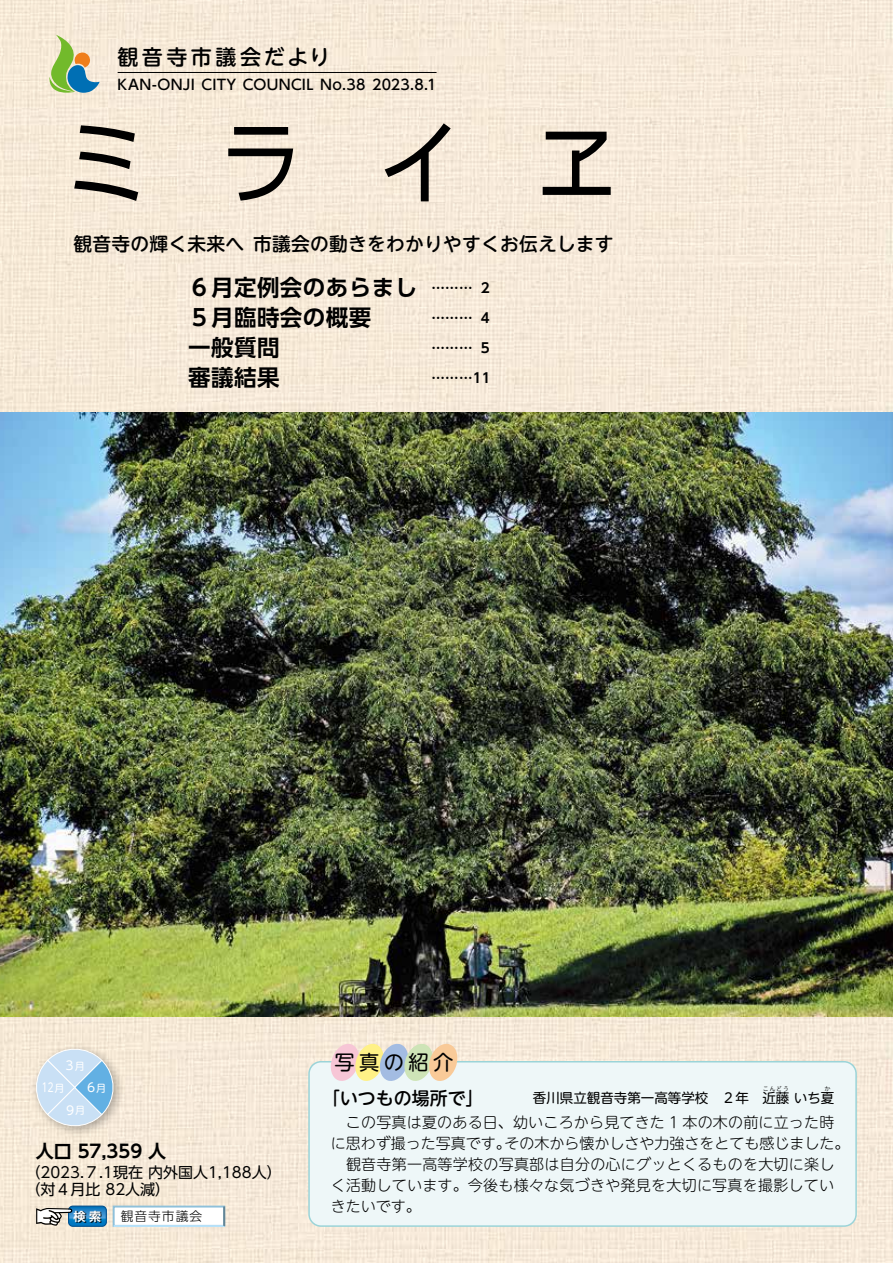
<style>
.page{position:relative;width:893px;height:1263px;background:#fff}
.page>*{position:absolute;margin:0;border:0;box-sizing:border-box;transform-origin:0 0}
.t1{font:91.5px "UD Shin Go Pro";color:#000;scale:.9 1}
.t2{font:700 22.5px "UD Shin Go Pro De";letter-spacing:.02em;color:#000}
.t3{font:500 21px "UD Shin M Go Pro";letter-spacing:.15em;color:#000}
.t4{font:20.25px "UD Shin M Go Pro";letter-spacing:.22em;color:#000}
.t5{font:500 18.75px "UD Shin M Go Pro";letter-spacing:.015em;color:#000}
.t6{font:700 18px "UD Shin Go Pro De";color:#000}
.t7{font:500 18px "UD Shin M Go Pro";color:#000}
.t8{font:300 15px/21px "UD Shin M Go Pro";letter-spacing:.015em;color:#000}
.t9{font:15px/16.5px "UD Shin Go Pro";color:#000}
.t10{font:500 14.25px "UD Shin Go Pro";letter-spacing:.02em;color:#000}
.t11{font:700 13.5px "UD Shin Go Pro De";color:#000}
.t12{font:13.5px "UD Shin M Go Pro";color:#000}
.t13{font:300 12.75px "UD Shin Go Pro";letter-spacing:.075em;color:#000}
.t14{font:12.15px "UD Shin M Go Pro";color:#fff}
.t15{font:12.15px "UD Shin M Go Pro";color:#fff;scale:.75 1}
.t16{font:700 12px "UD Shin Go Pro De";color:#fff}
.t17{font:10.2px "UD Shin M Go Pro";color:#fff}
.t18{font:6px "Hiragino UD Sans R Std W3";color:#000}
</style>
<div class="page">
<img style="left:0;top:0;width:893px;height:1263px">
<div style="left:68px;top:1205px;width:39px;height:22px;border:1px solid #004f8e;border-radius:4px"></div>
<div style="left:113px;top:1206px;width:112px;height:20px;background:#fff"></div>
<div style="left:113px;top:1205px;width:112px;height:22px;border:2px solid #8ec0da"></div>
<hr style="left:114px;top:1225px;width:110px;height:2px;background:#b8e2f9">
<hr style="left:223px;top:1206px;width:2px;height:20px;background:#648595">
<svg style="left:36px;top:1206px;width:70px;height:20px"></svg>
<div style="left:30px;top:1043px;width:95px;height:95px;background:#000;opacity:.3"></div>
<svg style="left:33px;top:1045px;width:84px;height:84px;background:#c6d9e4"></svg>
<svg style="left:48px;top:35px;width:52px;height:63px;background:#b1c6a1"></svg>
<hr style="left:118px;top:72px;width:319px;height:1px;background:#000">
<img style="left:0;top:412px;width:893px;height:604px">
<div style="left:309px;top:1062px;width:547px;height:164px;background:#eef7f8;border-radius:12px"></div>
<div style="left:308px;top:1061px;width:549px;height:166px;border:2px solid #9bd4d8;border-radius:12px"></div>
<svg style="left:329px;top:1042px;width:130px;height:39px;background:#e4d9c0"></svg>
<h3 class="t3" style="left:118px;top:40px;width:214px">観音寺市議会だより</h3>
<p class="t10" style="left:118px;top:73px;width:79px">KAN-ONJI</p>
<p class="t10" style="left:202px;top:73px;width:36px">CITY</p>
<p class="t10" style="left:243px;top:73px;width:72px">COUNCIL</p>
<p class="t10" style="left:320px;top:73px;width:47px">No.38</p>
<p class="t10" style="left:372px;top:73px;width:66px">2023.8.1</p>
<h1 class="t1" style="left:66px;top:89px;width:615px">ミライヱ</h1>
<p class="t5" style="left:74px;top:229px;width:172px">観音寺の輝く未来へ</p>
<p class="t5" style="left:253px;top:229px;width:362px">市議会の動きをわかりやすくお伝えします</p>
<h2 class="t2" style="left:188px;top:269px;width:231px">６月定例会のあらまし</h2>
<p class="t11" style="left:431px;top:277px;width:43px">.........</p>
<p class="t11" style="left:481px;top:277px;width:10px">2</p>
<h2 class="t2" style="left:188px;top:299px;width:185px">５月臨時会の概要</h2>
<p class="t11" style="left:431px;top:307px;width:43px">.........</p>
<p class="t11" style="left:481px;top:307px;width:10px">4</p>
<h2 class="t2" style="left:188px;top:329px;width:93px">一般質問</h2>
<p class="t11" style="left:431px;top:337px;width:43px">.........</p>
<p class="t11" style="left:481px;top:337px;width:10px">5</p>
<h2 class="t2" style="left:188px;top:359px;width:93px">審議結果</h2>
<p class="t11" style="left:431px;top:367px;width:61px">.........11</p>
<p class="t14" style="left:64px;top:1055px;width:14px">３</p>
<p class="t17" style="left:75px;top:1057px;width:12px">月</p>
<h3 class="t4" style="left:334px;top:1046px;width:121px">写真の紹介</h3>
<p class="t15" style="left:40px;top:1077px;width:21px">１２</p>
<p class="t17" style="left:55px;top:1080px;width:12px">月</p>
<p class="t14" style="left:85px;top:1077px;width:14px">６</p>
<p class="t17" style="left:96px;top:1080px;width:12px">月</p>
<p class="t14" style="left:64px;top:1100px;width:14px">９</p>
<p class="t17" style="left:75px;top:1102px;width:12px">月</p>
<p class="t6" style="left:36px;top:1137px;width:132px">人口 57,359 人</p>
<p class="t9" style="left:26px;top:1164px;width:258px">（2023.７.1現在内外国人1,188人(（対４月比 82人減(</p>
<p class="t16" style="left:74px;top:1206px;width:29px">検索</p>
<p class="t13" style="left:121px;top:1206px;width:83px">観音寺市議会</p>
<p class="t18" style="left:763px;top:1084px;width:28px">こんどう</p>
<p class="t18" style="left:825px;top:1084px;width:7px">か</p>
<p class="t8" style="left:504px;top:1111px;width:346px;text-indent:-174px">　この写真は夏のある日、幼いころから見てきた 1 本の木の前に立った時その木から懐かしさや力強さをとても感じました。</p>
<p class="t7" style="left:322px;top:1083px;width:163px">「いつもの場所で」</p>
<p class="t12" style="left:533px;top:1087px;width:303px">香川県立観音寺第一高等学校　２年　近藤いち夏</p>
<p class="t8" style="left:331px;top:1132px;width:505px">に思わず撮った写真です。<br>　観音寺第一高等学校の写真部は自分の心にグッとくるものを大切に楽しく活動しています。今後も様々な気づきや発見を大切に写真を撮影していきたいです。</p>
</div>
